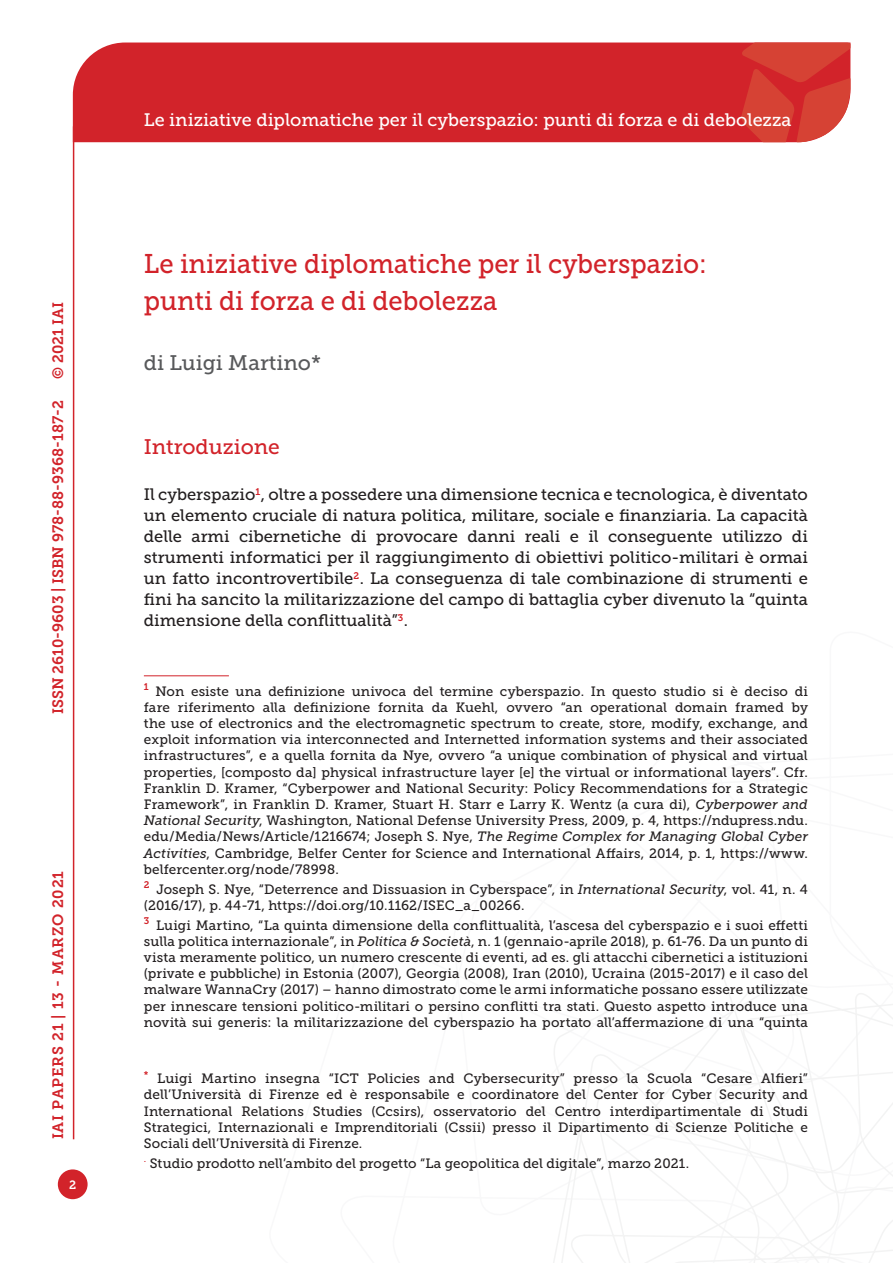
<style>
.page{position:relative;width:893px;height:1263px;background:#fff}
.page>*{position:absolute;margin:0;border:0;box-sizing:border-box;transform-origin:0 0}
.Titolo_prima{font:27px "Museo Slab 500";color:#d2232a;scale:.95 1}
.Autori{font:21px "Museo Slab 500";color:#58595b}
.Titolo_paragrafo{font:21px "Museo Slab 500";letter-spacing:-.005em;color:#d2232a}
.t1{font:18px "Museo Slab 500";color:#fff}
.Testo{font:16.5px/21px "Museo Slab 500";color:#231f20;text-align:justify}
.t2{font:15px "Museo Slab 700";color:#d2232a}
.t3{font:15px "Museo Slab 700";letter-spacing:.05em;color:#d2232a}
.Nota{font:13.5px/16.2px "Museo Slab 500";letter-spacing:.005em;color:#231f20;text-align:justify}
.t4{font:12px "Museo Slab 700";color:#fff}
.s1{font-style:italic}
</style>
<div class="page">
<svg style="left:553px;top:960px;width:340px;height:303px"></svg>
<div style="left:73px;top:43px;width:668px;height:99px;background:#d2232a"></div>
<svg style="left:741px;top:43px;width:109px;height:99px;background:#d6433b"></svg>
<div style="left:58px;top:1169px;width:30px;height:30px;background:#d2232a;border-radius:50%"></div>
<hr style="left:73px;top:126px;width:1px;height:1013px;background:#d2232a">
<hr style="left:144px;top:675px;width:85px;height:1px;background:#d2232a">
<p class="t2" style="left:50px;top:379px;width:79px;rotate:-90deg">© 2021 IAI</p>
<p class="t2" style="left:49px;top:714px;width:315px;rotate:-90deg">ISSN 2610-9603 | ISBN 978-88-9368-187-2</p>
<p class="t3" style="left:50px;top:1139px;width:270px;rotate:-90deg">IAI PAPERS 21 | 13 - MARZO 2021</p>
<p class="t4" style="left:69px;top:1178px;width:9px">2</p>
<h3 class="t1" style="left:144px;top:110px;width:649px">Le iniziative diplomatiche per il cyberspazio: punti di forza e di debolezza</h3>
<p class="Titolo_prima" style="left:144px;top:249px;width:594px">Le iniziative diplomatiche per il cyberspazio:</p>
<p class="Titolo_prima" style="left:144px;top:285px;width:374px">punti di forza e di debolezza</p>
<p class="Autori" style="left:144px;top:351px;width:179px">di Luigi Martino*</p>
<p class="Titolo_paragrafo" style="left:144px;top:435px;width:138px">Introduzione</p>
<p class="Testo" style="left:144px;top:484px;width:666px">Il cyberspazio<sup>1</sup>, oltre a possedere una dimensione tecnica e tecnologica, è diventato un elemento cruciale di natura politica, militare, sociale e finanziaria. La capacità delle armi cibernetiche di provocare danni reali e il conseguente utilizzo di strumenti informatici per il raggiungimento di obiettivi politico-militari è ormai un fatto incontrovertibile<sup>2</sup>. La conseguenza di tale combinazione di strumenti e fini ha sancito la militarizzazione del campo di battaglia cyber divenuto la “quinta dimensione della conflittualità”<sup>3</sup>.</p>
<p class="Nota" style="left:144px;top:683px;width:666px"><sup>1</sup> Non esiste una definizione univoca del termine cyberspazio. In questo studio si è deciso di fare riferimento alla definizione fornita da Kuehl, ovvero “an operational domain framed by the use of electronics and the electromagnetic spectrum to create, store, modify, exchange, and exploit information via interconnected and Internetted information systems and their associated infrastructures”, e a quella fornita da Nye, ovvero “a unique combination of physical and virtual properties, [composto da] physical infrastructure layer [e] the virtual or informational layers”. Cfr.<br>Franklin D. Kramer, “Cyberpower and National Security: Policy Recommendations for a Strategic Framework”, in Franklin D. Kramer, Stuart H. Starr e Larry K. Wentz (a cura di), <span class="s1">Cyberpower and National Security</span>, Washington, National Defense University Press, 2009, p. 4, https://ndupress.ndu. edu/Media/News/Article/1216674; Joseph S. Nye, <span class="s1">The Regime Complex for Managing Global Cyber Activities</span>, Cambridge, Belfer Center for Science and International Affairs, 2014, p. 1, https://www. belfercenter.org/node/78998.</p>
<p class="Nota" style="left:144px;top:881px;width:666px"><sup>2</sup> Joseph S. Nye, “Deterrence and Dissuasion in Cyberspace”, in <span class="s1">International Security</span>, vol. 41, n. 4 (2016/17), p. 44-71, https://doi.org/10.1162/ISEC_a_00266.</p>
<p class="Nota" style="left:144px;top:917px;width:666px"><sup>3</sup> Luigi Martino, “La quinta dimensione della conflittualità, l’ascesa del cyberspazio e i suoi effetti sulla politica internazionale”, in <span class="s1">Politica &amp; Società</span>, n. 1 (gennaio-aprile 2018), p. 61-76. Da un punto di vista meramente politico, un numero crescente di eventi, ad es. gli attacchi cibernetici a istituzioni (private e pubbliche) in Estonia (2007), Georgia (2008), Iran (2010), Ucraina (2015-2017) e il caso del malware WannaCry (2017) – hanno dimostrato come le armi informatiche possano essere utilizzate per innescare tensioni politico-militari o persino conflitti tra stati. Questo aspetto introduce una novità sui generis: la militarizzazione del cyberspazio ha portato all’affermazione di una “quinta</p>
<p class="Nota" style="left:144px;top:1070px;width:666px"><sup>*</sup> Luigi Martino insegna “ICT Policies and Cybersecurity” presso la Scuola “Cesare Alfieri” dell’Università di Firenze ed è responsabile e coordinatore del Center for Cyber Security and International Relations Studies (Ccsirs), osservatorio del Centro interdipartimentale di Studi Strategici, Internazionali e Imprenditoriali (Cssii) presso il Dipartimento di Scienze Politiche e Sociali dell’Università di Firenze.</p>
<p class="Nota" style="left:144px;top:1155px;width:547px"><sup>.</sup> Studio prodotto nell’ambito del progetto “La geopolitica del digitale”, marzo 2021.</p>
</div>
